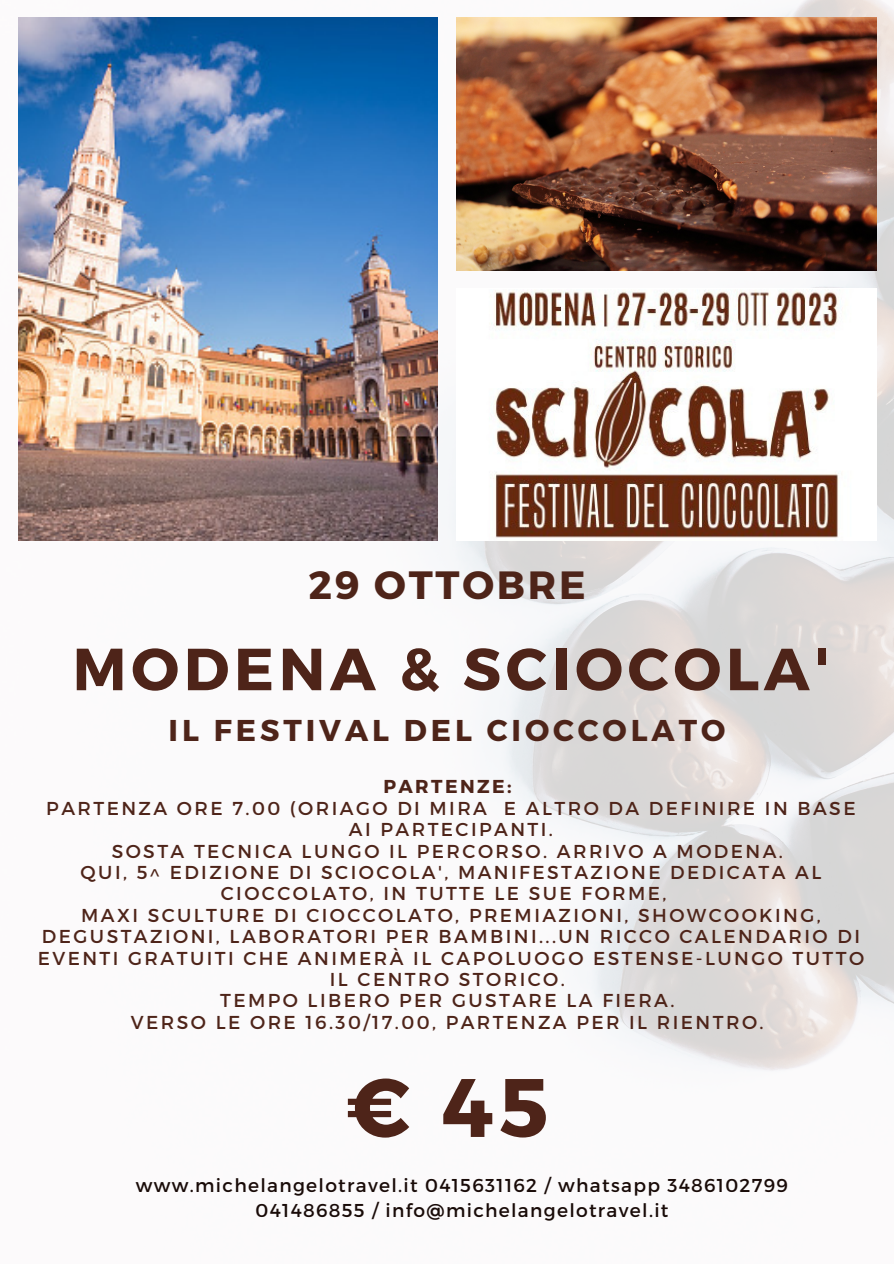
<style>
.page{position:relative;width:894px;height:1264px;background:#fff}
.page>*{position:absolute;margin:0;border:0;box-sizing:border-box;transform-origin:0 0}
.t1{font:700 82.65px "Montserrat";color:#4e2419}
.t2{font:700 59.25px "Montserrat";letter-spacing:.08em;color:#4e2419}
.t3{font:700 39.45px "Montserrat";letter-spacing:.07em;color:#4e2419}
.t4{font:700 30.15px "Montserrat";letter-spacing:.13em;color:#4e2419}
.t5{font:18.6px/21.5px "Montserrat";letter-spacing:.13em;color:#4e2419;text-align:center}
.t6{font:18.6px/24.2px "Montserrat";letter-spacing:.07em;color:#190b08;text-align:center}
.t7{font:700 18.6px "Montserrat";letter-spacing:.13em;color:#4e2419}
</style>
<div class="page">
<img style="left:18px;top:0;width:875px;height:1071px">
<img style="left:456px;top:18px;width:419px;height:252px">
<img style="left:18px;top:18px;width:419px;height:522px">
<img style="left:456px;top:288px;width:419px;height:252px">
<p class="t3" style="left:308px;top:559px;width:279px">29 OTTOBRE</p>
<p class="t2" style="left:73px;top:630px;width:757px">MODENA &amp; SCIOCOLA'</p>
<p class="t4" style="left:168px;top:710px;width:558px">IL FESTIVAL DEL CIOCCOLATO</p>
<p class="t7" style="left:383px;top:774px;width:130px">PARTENZE:</p>
<p class="t5" style="left:46px;top:796px;width:810px">PARTENZA ORE 7.00 (ORIAGO DI MIRA E ALTRO DA DEFINIRE IN BASE<br>AI PARTECIPANTI.</p>
<p class="t5" style="left:112px;top:839px;width:672px">SOSTA TECNICA LUNGO IL PERCORSO. ARRIVO A MODENA.</p>
<p class="t5" style="left:221px;top:860px;width:602px;text-align:left;text-indent:-140px">QUI, 5^ EDIZIONE DI SCIOCOLA', MANIFESTAZIONE DEDICATA AL<br>CIOCCOLATO, IN TUTTE LE SUE FORME,</p>
<p class="t5" style="left:38px;top:903px;width:827px">MAXI SCULTURE DI CIOCCOLATO, PREMIAZIONI, SHOWCOOKING, DEGUSTAZIONI, LABORATORI PER BAMBINI...UN RICCO CALENDARIO DI EVENTI GRATUITI CHE ANIMERÀ IL CAPOLUOGO ESTENSE-LUNGO TUTTO IL CENTRO STORICO.</p>
<p class="t5" style="left:220px;top:989px;width:456px">TEMPO LIBERO PER GUSTARE LA FIERA.</p>
<p class="t5" style="left:131px;top:1010px;width:634px">VERSO LE ORE 16.30/17.00, PARTENZA PER IL RIENTRO.</p>
<p class="t1" style="left:345px;top:1053px;width:204px">€ 45</p>
<p class="t6" style="left:136px;top:1172px;width:653px">www.michelangelotravel.it 0415631162 / whatsapp 3486102799<br>041486855 / info@michelangelotravel.it</p>
</div>
